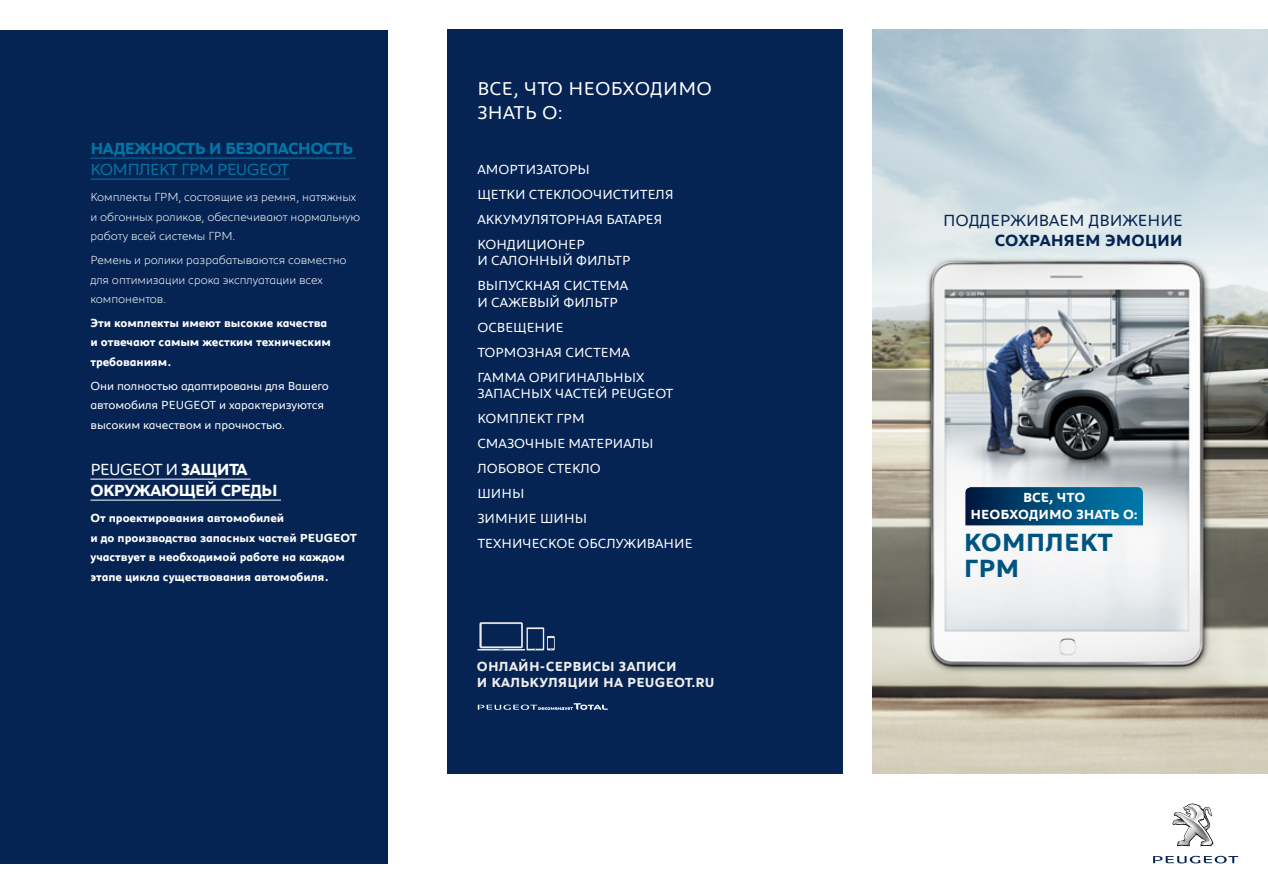
<style>
.page{position:relative;width:1268px;height:893px;background:#fff}
.page>*{position:absolute;margin:0;border:0;box-sizing:border-box;transform-origin:0 0}
.t1{font:700 25.5px/25.5px "Peugeot";color:#005580}
.t2{font:19.05px/24.9px "Peugeot";letter-spacing:.015em;color:#fff}
.t3{font:700 16.5px/21px "Peugeot";letter-spacing:-.04em;color:#fff}
.t4{font:700 16.5px "Peugeot";letter-spacing:-.04em;color:#0076a7}
.t5{font:16.5px "Peugeot";color:#052453}
.t6{font:16.5px "Peugeot";letter-spacing:-.04em;color:#0076a7}
.t7{font:700 16.5px "Peugeot";color:#052453}
.t8{font:13.5px/25px "Peugeot";color:#fff}
.t9{font:700 13.5px/16.2px "Peugeot";letter-spacing:.015em;color:#ededed}
.t10{font:700 13.5px/16.5px "Peugeot";color:#fff;text-align:center}
.t11{font:700 12px/19.5px "Peugeot";letter-spacing:-.005em;color:#fff}
.t12{font:300 12px/19.5px "Peugeot";letter-spacing:-.005em;color:#fff}
.t13{font:12px/19.5px "Peugeot";letter-spacing:-.005em;color:#fff}
.s1{font-weight:400}
</style>
<div class="page">
<div style="left:446px;top:30px;width:396px;height:744px;background:#052453"></div>
<div style="left:0;top:30px;width:387px;height:833px;background:#052453"></div>
<img style="left:872px;top:30px;width:395px;height:744px">
<svg style="left:1172px;top:803px;width:41px;height:43px"></svg>
<svg style="left:1153px;top:856px;width:84px;height:7px"></svg>
<svg style="left:965px;top:487px;width:177px;height:38px;background:#014f7b"></svg>
<hr style="left:90px;top:158px;width:266px;height:1px;background:#0076a7">
<hr style="left:90px;top:179px;width:199px;height:1px;background:#0076a7">
<hr style="left:90px;top:479px;width:160px;height:1px;background:#fff">
<hr style="left:90px;top:500px;width:191px;height:1px;background:#fff">
<hr style="left:477px;top:649px;width:48px;height:1px;background:#ededed">
<svg style="left:479px;top:622px;width:75px;height:28px"></svg>
<svg style="left:477px;top:703px;width:130px;height:7px"></svg>
<p class="t4" style="left:90px;top:137px;width:264px">НАДЕЖНОСТЬ И БЕЗОПАСНОСТЬ</p>
<p class="t6" style="left:90px;top:157px;width:200px">КОМПЛЕКТ ГРМ PEUGEOT</p>
<p class="t12" style="left:90px;top:187px;width:271px">Комплекты ГРМ, состоящие из ремня, натяжных и обгонных роликов, обеспечивают нормальную работу всей системы ГРМ.</p>
<p class="t12" style="left:90px;top:250px;width:258px">Ремень и ролики разрабатываются совместно для оптимизации срока эксплуатации всех компонентов.</p>
<p class="t11" style="left:90px;top:312px;width:242px">Эти комплекты имеют высокие качества и отвечают самым жестким техническим требованиям.</p>
<p class="t13" style="left:90px;top:375px;width:240px">Они полностью адаптированы для Вашего автомобиля PEUGEOT и характеризуются высоким качеством и прочностью.</p>
<p class="t3" style="left:90px;top:458px;width:189px"><span class="s1">PEUGEOT И</span> ЗАЩИТА<br>ОКРУЖАЮЩЕЙ СРЕДЫ</p>
<p class="t11" style="left:90px;top:508px;width:268px">От проектирования автомобилей<br>и до производства запасных частей PEUGEOT участвует в необходимой работе на каждом этапе цикла существования автомобиля.</p>
<h2 class="t2" style="left:477px;top:75px;width:236px">ВСЕ, ЧТО НЕОБХОДИМО<br>ЗНАТЬ О:</h2>
<p class="t8" style="left:477px;top:156px;width:198px">АМОРТИЗАТОРЫ<br>ЩЕТКИ СТЕКЛООЧИСТИТЕЛЯ<br>АККУМУЛЯТОРНАЯ БАТАРЕЯ<br>КОНДИЦИОНЕР</p>
<p class="t8" style="left:477px;top:247px;width:155px">И САЛОННЫЙ ФИЛЬТР<br>ВЫПУСКНАЯ СИСТЕМА</p>
<p class="t8" style="left:477px;top:289px;width:168px">И САЖЕВЫЙ ФИЛЬТР<br>ОСВЕЩЕНИЕ<br>ТОРМОЗНАЯ СИСТЕМА<br>ГАММА ОРИГИНАЛЬНЫХ</p>
<p class="t8" style="left:477px;top:380px;width:217px">ЗАПАСНЫХ ЧАСТЕЙ PEUGEOT<br>КОМПЛЕКТ ГРМ<br>СМАЗОЧНЫЕ МАТЕРИАЛЫ<br>ЛОБОВОЕ СТЕКЛО<br>ШИНЫ<br>ЗИМНИЕ ШИНЫ<br>ТЕХНИЧЕСКОЕ ОБСЛУЖИВАНИЕ</p>
<p class="t9" style="left:477px;top:658px;width:239px">ОНЛАЙН-СЕРВИСЫ ЗАПИСИ<br>И КАЛЬКУЛЯЦИИ НА PEUGEOT.RU</p>
<p class="t5" style="left:942px;top:209px;width:241px">ПОДДЕРЖИВАЕМ ДВИЖЕНИЕ</p>
<p class="t7" style="left:994px;top:229px;width:189px">СОХРАНЯЕМ ЭМОЦИИ</p>
<p class="t10" style="left:970px;top:489px;width:169px">ВСЕ, ЧТО<br>НЕОБХОДИМО ЗНАТЬ О:</p>
<h1 class="t1" style="left:963px;top:529px;width:150px">КОМПЛЕКТ<br>ГРМ</h1>
</div>
